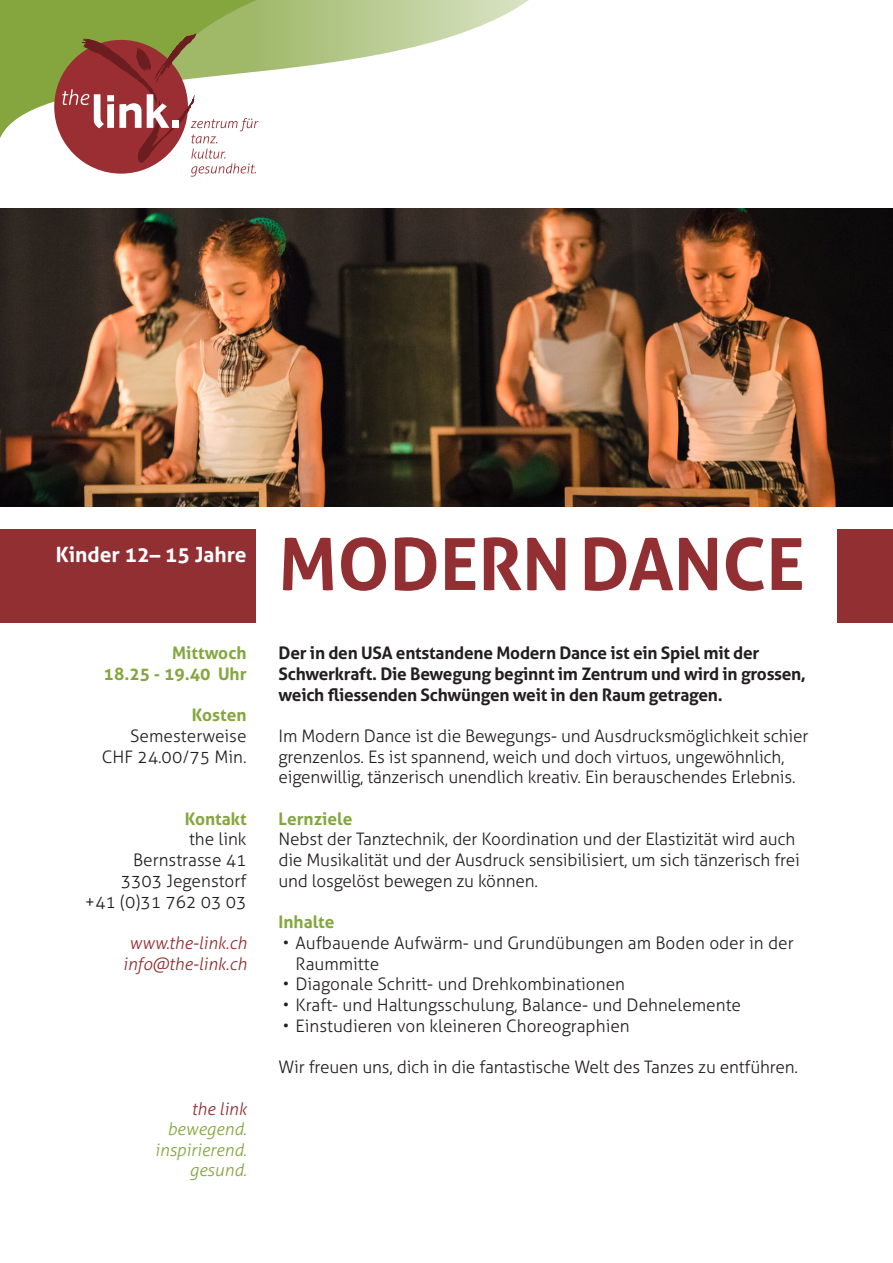
<style>
.page{position:relative;width:893px;height:1263px;background:#fff}
.page>*{position:absolute;margin:0;border:0;box-sizing:border-box;transform-origin:0 0}
.t1{font:700 72px "Aller";color:#912f33}
.t2{font:700 21px "Aller";color:#fff}
.t3{font:300 17.25px/20.7px "Aller";letter-spacing:-.01em;color:#231f20}
.t4{font:700 17.25px/20.7px "Aller";letter-spacing:-.015em;color:#231f20}
.t5{font:700 17.25px "Aller";color:#85a63f}
.t6{font:italic 300 17.25px "Aller";color:#912f33}
.t7{font:italic 300 17.25px "Aller";color:#85a63f}
</style>
<div class="page">
<svg style="left:0;top:0;width:529px;height:138px"></svg>
<svg style="left:62px;top:33px;width:196px;height:144px"></svg>
<div style="left:838px;top:529px;width:55px;height:94px;background:#912f33"></div>
<div style="left:0;top:529px;width:255px;height:94px;background:#912f33"></div>
<img style="left:0;top:208px;width:893px;height:298px">
<p class="t2" style="left:56px;top:541px;width:192px">Kinder 12– 15 Jahre</p>
<p class="t5" style="left:172px;top:642px;width:76px">Mittwoch</p>
<p class="t5" style="left:104px;top:663px;width:144px">18.25 - 19.40 Uhr</p>
<p class="t5" style="left:192px;top:704px;width:56px">Kosten</p>
<p class="t3" style="left:130px;top:725px;width:118px">Semesterweise</p>
<p class="t3" style="left:102px;top:746px;width:146px">CHF 24.00/75 Min.</p>
<p class="t5" style="left:185px;top:808px;width:63px">Kontakt</p>
<p class="t3" style="left:189px;top:829px;width:59px">the link</p>
<p class="t3" style="left:133px;top:850px;width:115px">Bernstrasse 41</p>
<p class="t3" style="left:121px;top:870px;width:127px">3303 Jegenstorf</p>
<p class="t3" style="left:85px;top:891px;width:163px">+41 (0)31 762 03 03</p>
<p class="t6" style="left:129px;top:932px;width:119px">www.the-link.ch</p>
<p class="t6" style="left:123px;top:953px;width:125px">info@the-link.ch</p>
<p class="t6" style="left:192px;top:1099px;width:57px">the link</p>
<p class="t7" style="left:167px;top:1119px;width:81px">bewegend.</p>
<p class="t7" style="left:155px;top:1139px;width:93px">inspirierend.</p>
<p class="t7" style="left:190px;top:1159px;width:59px">gesund.</p>
<p class="t1" style="left:279px;top:520px;width:528px">MODERNDANCE</p>
<p class="t4" style="left:279px;top:642px;width:529px">Der in den USA entstandene Modern Dance ist ein Spiel mit der<br>Schwerkraft. Die Bewegung beginnt im Zentrum und wird in grossen, weich fliessenden Schwüngen weit in den Raum getragen.</p>
<p class="t3" style="left:279px;top:725px;width:531px">Im Modern Dance ist die Bewegungs- und Ausdrucksmöglichkeit schier grenzenlos. Es ist spannend, weich und doch virtuos, ungewöhnlich, eigenwillig, tänzerisch unendlich kreativ. Ein berauschendes Erlebnis.</p>
<p class="t5" style="left:279px;top:808px;width:76px">Lernziele</p>
<p class="t3" style="left:279px;top:829px;width:523px">Nebst der Tanztechnik, der Koordination und der Elastizität wird auch die Musikalität und der Ausdruck sensibilisiert, um sich tänzerisch frei und losgelöst bewegen zu können.</p>
<p class="t5" style="left:279px;top:911px;width:58px">Inhalte</p>
<p class="t3" style="left:296px;top:932px;width:500px;text-indent:-13px">• Aufbauende Aufwärm- und Grundübungen am Boden oder in der<br>Raummitte</p>
<p class="t3" style="left:283px;top:974px;width:344px">• Diagonale Schritt- und Drehkombinationen</p>
<p class="t3" style="left:283px;top:994px;width:460px">• Kraft- und Haltungsschulung, Balance- und Dehnelemente</p>
<p class="t3" style="left:283px;top:1015px;width:348px">• Einstudieren von kleineren Choreographien</p>
<p class="t3" style="left:279px;top:1057px;width:521px">Wir freuen uns, dich in die fantastische Welt des Tanzes zu entführen.</p>
</div>
